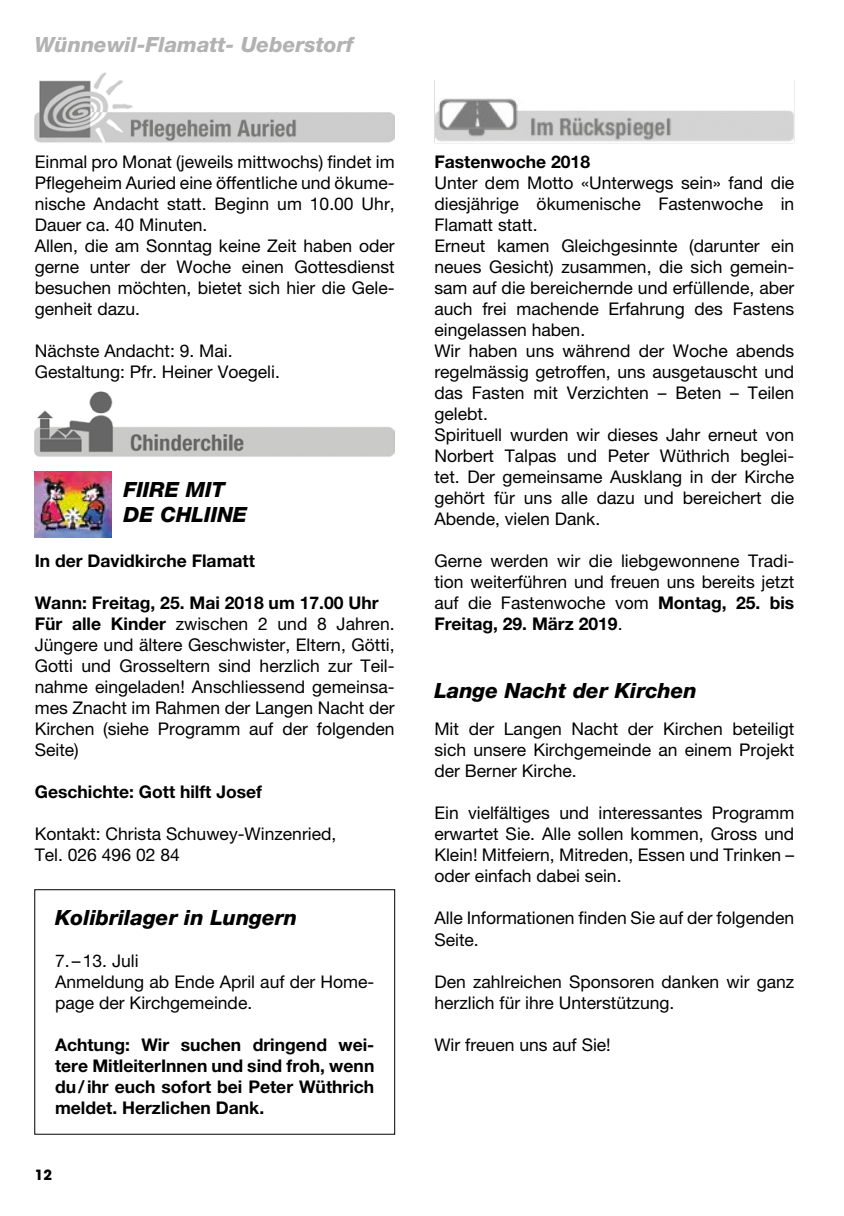
<style>
.page{position:relative;width:844px;height:1216px;background:#fff}
.page>*{position:absolute;margin:0;border:0;box-sizing:border-box;transform-origin:0 0}
.t1{font:italic 800 21px/25.2px "Helvetica Neue LT Std";color:#000}
.t2{font:italic 800 21px "Helvetica Neue LT Std";color:#b3b2b2}
.t3{font:17.5px/21px "Helvetica Neue LT Std";color:#000}
.t4{font:700 17.5px/21px "Helvetica Neue LT Std";color:#000;text-align:justify}
.t5{font:700 14px "Avant Garde";color:#000}
.s1{font-weight:700}
</style>
<div class="page">
<img style="left:35px;top:391px;width:359px;height:66px">
<img style="left:35px;top:72px;width:359px;height:71px">
<img style="left:35px;top:471px;width:76px;height:66px">
<img style="left:434px;top:80px;width:360px;height:63px">
<div style="left:34px;top:889px;width:361px;height:245px;border:1px solid #000"></div>
<p class="t2" style="left:35px;top:32px;width:320px">Wünnewil-Flamatt- Ueberstorf</p>
<p class="t3" style="left:35px;top:151px;width:361px">Einmal pro Monat (jeweils mittwochs) findet im Pflegeheim Auried eine öffentliche und ökume&shy;nische Andacht statt. Beginn um 10.00 Uhr, Dauer ca. 40 Minuten.<br>Allen, die am Sonntag keine Zeit haben oder gerne unter der Woche einen Gottesdienst besuchen möchten, bietet sich hier die Gele&shy;genheit dazu.</p>
<p class="t3" style="left:35px;top:340px;width:246px">Nächste Andacht: 9. Mai.<br>Gestaltung: Pfr. Heiner Voegeli.</p>
<p class="t1" style="left:123px;top:476px;width:125px">FIIRE MIT<br>DE CHLIINE</p>
<p class="t4" style="left:35px;top:550px;width:221px">In der Davidkirche Flamatt</p>
<p class="t3" style="left:35px;top:592px;width:361px"><span class="s1">Wann: Freitag, 25. Mai 2018 um 17.00 Uhr Für alle Kinder</span> zwischen 2 und 8 Jahren.<br>Jüngere und ältere Geschwister, Eltern, Götti, Gotti und Grosseltern sind herzlich zur Teil&shy;nahme eingeladen! Anschliessend gemeinsa&shy;mes Znacht im Rahmen der Langen Nacht der Kirchen (siehe Programm auf der folgenden Seite)</p>
<p class="t4" style="left:35px;top:781px;width:229px">Geschichte: Gott hilft Josef</p>
<p class="t3" style="left:35px;top:823px;width:303px">Kontakt: Christa Schuwey-Winzenried,<br>Tel. 026 496 02 84</p>
<p class="t1" style="left:55px;top:904px;width:243px">Kolibrilager in Lungern</p>
<p class="t3" style="left:55px;top:949px;width:321px">7. –13. Juli<br>Anmeldung ab Ende April auf der Home&shy;page der Kirchgemeinde.</p>
<p class="t4" style="left:55px;top:1033px;width:321px">Achtung: Wir suchen dringend wei&shy;tere MitleiterInnen und sind froh, wenn du/ihr euch sofort bei Peter Wüthrich meldet. Herzlichen Dank.</p>
<p class="t5" style="left:35px;top:1166px;width:19px">12</p>
<p class="t4" style="left:434px;top:151px;width:157px">Fastenwoche 2018</p>
<p class="t3" style="left:434px;top:172px;width:361px">Unter dem Motto «Unterwegs sein» fand die diesjährige ökumenische Fastenwoche in Flamatt statt.<br>Erneut kamen Gleichgesinnte (darunter ein neues Gesicht) zusammen, die sich gemein&shy;sam auf die bereichernde und erfüllende, aber auch frei machende Erfahrung des Fastens eingelassen haben.<br>Wir haben uns während der Woche abends regelmässig getroffen, uns ausgetauscht und das Fasten mit Verzichten – Beten – Teilen gelebt.<br>Spirituell wurden wir dieses Jahr erneut von Norbert Talpas und Peter Wüthrich beglei&shy;tet. Der gemeinsame Ausklang in der Kirche gehört für uns alle dazu und bereichert die Abende, vielen Dank.</p>
<p class="t3" style="left:434px;top:550px;width:361px;text-align:justify">Gerne werden wir die liebgewonnene Tradi&shy;tion weiterführen und freuen uns bereits jetzt auf die Fastenwoche vom <span class="s1">Montag, 25. bis Freitag, 29. März 2019</span>.</p>
<p class="t1" style="left:434px;top:677px;width:264px">Lange Nacht der Kirchen</p>
<p class="t3" style="left:434px;top:718px;width:361px;text-align:justify">Mit der Langen Nacht der Kirchen beteiligt sich unsere Kirchgemeinde an einem Projekt der Berner Kirche.</p>
<p class="t3" style="left:434px;top:802px;width:361px;text-align:justify">Ein vielfältiges und interessantes Programm erwartet Sie. Alle sollen kommen, Gross und Klein! Mitfeiern, Mitreden, Essen und Trinken – oder einfach dabei sein.</p>
<p class="t3" style="left:434px;top:907px;width:361px">Alle Informationen finden Sie auf der folgenden<br>Seite.</p>
<p class="t3" style="left:434px;top:970px;width:361px">Den zahlreichen Sponsoren danken wir ganz herzlich für ihre Unterstützung.</p>
<p class="t3" style="left:434px;top:1033px;width:178px">Wir freuen uns auf Sie!</p>
</div>
